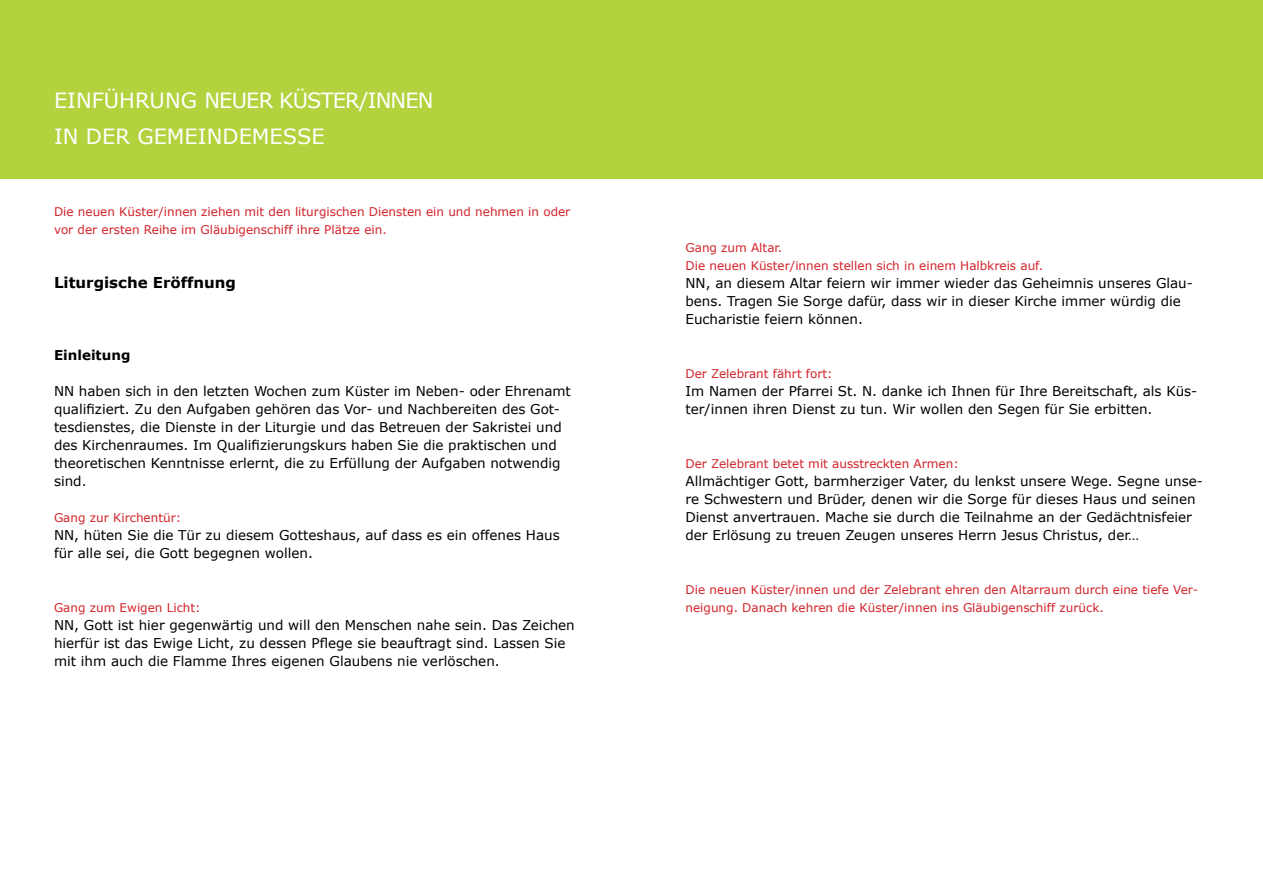
<style>
.page{position:relative;width:1263px;height:893px;background:#fff}
.page>*{position:absolute;margin:0;border:0;box-sizing:border-box;transform-origin:0 0}
.t1{font:21px "Verdana";color:#fff}
.t2{font:700 15px "Verdana";color:#000}
.t3{font:13.5px/18px "Verdana";color:#000}
.t4{font:700 13.5px "Verdana";color:#000}
.t5{font:12px/18px "Verdana";color:#d2232a}
</style>
<div class="page">
<div style="left:0;top:0;width:1263px;height:178px;background:#b2d33e"></div>
<h1 class="t1" style="left:54px;top:86px;width:268px">EINführung neuer Küster</h1>
<h1 class="t1" style="left:359px;top:86px;width:23px">/Innen</h1>
<h1 class="t1" style="left:54px;top:122px;width:47px">In der</h1>
<h1 class="t1" style="left:137px;top:122px;width:31px">Geme</h1>
<h1 class="t1" style="left:198px;top:122px;width:25px">indemesse</h1>
<p class="t5" style="left:54px;top:203px;width:518px">Die neuen Küster/innen ziehen mit den liturgischen Diensten ein und nehmen in oder vor der ersten Reihe im Gläubigenschiff ihre Plätze ein.</p>
<p class="t2" style="left:54px;top:272px;width:183px">Liturgische Eröffnung</p>
<p class="t4" style="left:54px;top:346px;width:78px">Einleitung</p>
<p class="t3" style="left:54px;top:382px;width:518px">NN haben sich in den letzten Wochen zum Küster im Neben- oder Ehrenamt qualifiziert. Zu den Aufgaben gehören das Vor- und Nachbereiten des Got&shy;tesdienstes, die Dienste in der Liturgie und das Betreuen der Sakristei und des Kirchenraumes. Im Qualifizierungskurs haben Sie die praktischen und theoretischen Kenntnisse erlernt, die zu Erfüllung der Aufgaben notwendig sind.</p>
<p class="t5" style="left:54px;top:509px;width:129px">Gang zur Kirchentür:</p>
<p class="t3" style="left:54px;top:526px;width:507px">NN, hüten Sie die Tür zu diesem Gotteshaus, auf dass es ein offenes Haus für alle sei, die Gott begegnen wollen.</p>
<p class="t5" style="left:54px;top:599px;width:148px">Gang zum Ewigen Licht:</p>
<p class="t3" style="left:54px;top:616px;width:522px">NN, Gott ist hier gegenwärtig und will den Menschen nahe sein. Das Zeichen hierfür ist das Ewige Licht, zu dessen Pflege sie beauftragt sind. Lassen Sie mit ihm auch die Flamme Ihres eigenen Glaubens nie verlöschen.</p>
<p class="t5" style="left:685px;top:239px;width:359px">Gang zum Altar.<br>Die neuen Küster/innen stellen sich in einem Halbkreis auf.</p>
<p class="t3" style="left:685px;top:274px;width:509px">NN, an diesem Altar feiern wir immer wieder das Geheimnis unseres Glau&shy;bens. Tragen Sie Sorge dafür, dass wir in dieser Kirche immer würdig die<br>Eucharistie feiern können.</p>
<p class="t5" style="left:685px;top:365px;width:149px">Der Zelebrant fährt fort:</p>
<p class="t3" style="left:685px;top:382px;width:513px">Im Namen der Pfarrei St. N. danke ich Ihnen für Ihre Bereitschaft, als Küs&shy;ter/innen ihren Dienst zu tun. Wir wollen den Segen für Sie erbitten.</p>
<p class="t5" style="left:685px;top:455px;width:275px">Der Zelebrant betet mit ausstreckten Armen:</p>
<p class="t3" style="left:685px;top:472px;width:519px">Allmächtiger Gott, barmherziger Vater, du lenkst unsere Wege. Segne unse&shy;re Schwestern und Brüder, denen wir die Sorge für dieses Haus und seinen Dienst anvertrauen. Mache sie durch die Teilnahme an der Gedächtnisfeier der Erlösung zu treuen Zeugen unseres Herrn Jesus Christus, der…</p>
<p class="t5" style="left:685px;top:581px;width:514px">Die neuen Küster/innen und der Zelebrant ehren den Altarraum durch eine tiefe Ver&shy;neigung. Danach kehren die Küster/innen ins Gläubigenschiff zurück.</p>
</div>
